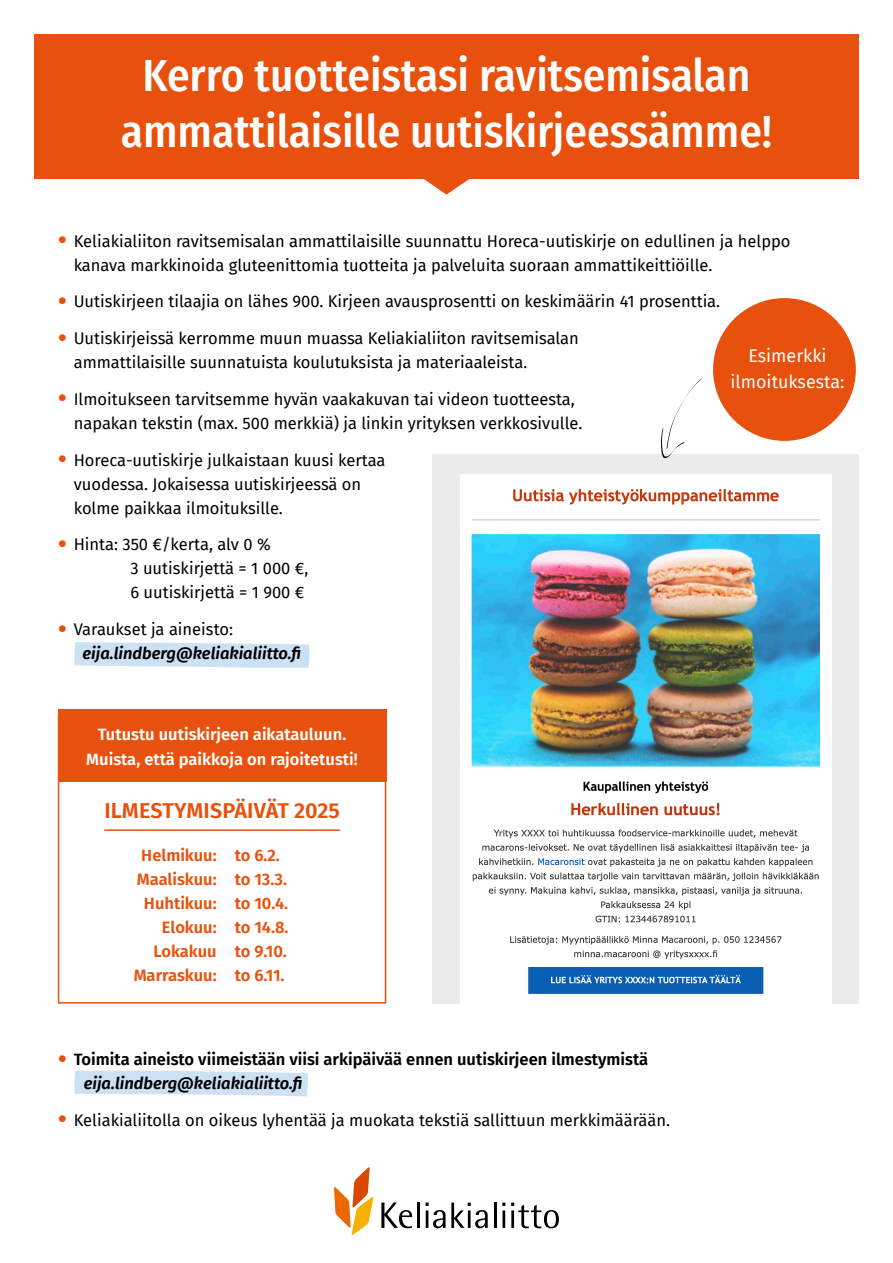
<style>
.page{position:relative;width:893px;height:1263px;background:#fff}
.page>*{position:absolute;margin:0;border:0;box-sizing:border-box;transform-origin:0 0}
.t1{font:500 45px/55.5px "Fira Sans Condensed";color:#fff;text-align:center}
.t2{font:600 21.6px "Fira Sans";color:#e8510d}
.t3{font:17.85px/26px "Fira Sans";color:#fff;text-align:center}
.t4{font:16.5px/24px "Fira Sans";color:#000}
.t5{font:600 16.5px/24px "Fira Sans";color:#000}
.t6{font:600 16.5px "Fira Sans";color:#e8510d}
.t7{font:600 16.5px/24.9px "Fira Sans";color:#fff;text-align:center}
.t8{font:italic 600 16.5px/24px "Fira Sans";color:#000}
.s1{font-family:"Asap";font-weight:700;font-size:25.5px;color:#e8510d}
.s2{font-family:"Asap";font-weight:700;font-style:normal;font-size:25.5px;color:#e8510d}
.s3{font-weight:400;font-style:normal}
.s4{font-style:italic}
</style>
<div class="page">
<div style="left:34px;top:34px;width:825px;height:145px;background:#e8510d"></div>
<svg style="left:424px;top:179px;width:45px;height:16px"></svg>
<svg style="left:74px;top:642px;width:236px;height:26px;background:#d1e3f5"></svg>
<svg style="left:334px;top:1167px;width:40px;height:68px"></svg>
<svg style="left:381px;top:1202px;width:31px;height:26px"></svg>
<hr style="left:417px;top:1202px;width:3px;height:26px;background:#000">
<svg style="left:426px;top:1202px;width:62px;height:26px"></svg>
<hr style="left:494px;top:1202px;width:2px;height:26px;background:#000">
<svg style="left:502px;top:1202px;width:3px;height:4px"></svg>
<hr style="left:502px;top:1210px;width:3px;height:18px;background:#000">
<svg style="left:511px;top:1202px;width:48px;height:26px"></svg>
<svg style="left:74px;top:1071px;width:234px;height:25px;background:#d0e3f5"></svg>
<div style="left:58px;top:716px;width:328px;height:287px;border:2px solid #e8510d"></div>
<hr style="left:104px;top:829px;width:236px;height:2px;background:#e8510d">
<div style="left:58px;top:709px;width:328px;height:72px;background:#e8510d"></div>
<div style="left:432px;top:454px;width:427px;height:549px;background:#ececec"></div>
<img style="left:460px;top:513px;width:371px;height:490px">
<img style="left:460px;top:475px;width:371px;height:38px">
<svg style="left:661px;top:379px;width:40px;height:79px"></svg>
<div style="left:713px;top:298px;width:143px;height:143px;background:#e8510d;border-radius:50%"></div>
<p class="t1" style="left:121px;top:46px;width:653px">Kerro tuotteistasi ravitsemisalan ammattilaisille uutiskirjeessämme!</p>
<p class="t4" style="left:74px;top:228px;width:718px;text-indent:-16px"><span class="s1">•</span> Keliakialiiton ravitsemisalan ammattilaisille suunnattu Horeca-uutiskirje on edullinen ja helppo kanava markkinoida gluteenittomia tuotteita ja palveluita suoraan ammattikeittiöille.</p>
<p class="t4" style="left:58px;top:289px;width:664px"><span class="s1">•</span> Uutiskirjeen tilaajia on lähes 900. Kirjeen avausprosentti on keskimäärin 41 prosenttia.</p>
<p class="t4" style="left:74px;top:326px;width:507px;text-indent:-16px"><span class="s1">•</span> Uutiskirjeissä kerromme muun muassa Keliakialiiton ravitsemisalan ammattilaisille suunnatuista koulutuksista ja materiaaleista.</p>
<p class="t4" style="left:74px;top:387px;width:510px;text-indent:-16px"><span class="s1">•</span> Ilmoitukseen tarvitsemme hyvän vaakakuvan tai videon tuotteesta, napakan tekstin (max. 500 merkkiä) ja linkin yrityksen verkkosivulle.</p>
<p class="t4" style="left:74px;top:447px;width:313px;text-indent:-16px"><span class="s1">•</span> Horeca-uutiskirje julkaistaan kuusi kertaa vuodessa. Jokaisessa uutiskirjeessä on kolme paikkaa ilmoituksille.</p>
<p class="t4" style="left:130px;top:532px;width:179px;text-indent:-72px"><span class="s1">•</span> Hinta: 350 €/kerta, alv 0 %<br>3 uutiskirjettä = 1 000 €,<br>6 uutiskirjettä = 1 900 €</p>
<p class="t8" style="left:82px;top:616px;width:222px;text-indent:-24px"><span class="s2">•</span> <span class="s3">Varaukset ja aineisto: </span>eija.lindberg@keliakialiitto.fi</p>
<p class="t3" style="left:730px;top:342px;width:115px">Esimerkki ilmoituksesta:</p>
<p class="t7" style="left:86px;top:721px;width:273px">Tutustu uutiskirjeen aikatauluun.<br>Muista, että paikkoja on rajoitetusti!</p>
<p class="t2" style="left:104px;top:793px;width:237px">ILMESTYMISPÄIVÄT 2025</p>
<p class="t6" style="left:141px;top:842px;width:140px">Helmikuu: to 6.2.</p>
<p class="t6" style="left:137px;top:866px;width:152px">Maaliskuu: to 13.3.</p>
<p class="t6" style="left:144px;top:890px;width:146px">Huhtikuu: to 10.4.</p>
<p class="t6" style="left:162px;top:914px;width:128px">Elokuu: to 14.8.</p>
<p class="t6" style="left:154px;top:938px;width:135px">Lokakuu to 9.10.</p>
<p class="t6" style="left:134px;top:962px;width:152px">Marraskuu: to 6.11.</p>
<p class="t5" style="left:84px;top:1046px;width:566px;text-indent:-26px"><span class="s1">•</span> Toimita aineisto viimeistään viisi arkipäivää ennen uutiskirjeen ilmestymistä <span class="s4">eija.lindberg@keliakialiitto.fi</span></p>
<p class="t4" style="left:58px;top:1108px;width:613px"><span class="s1">•</span> Keliakialiitolla on oikeus lyhentää ja muokata tekstiä sallittuun merkkimäärään.</p>
</div>
